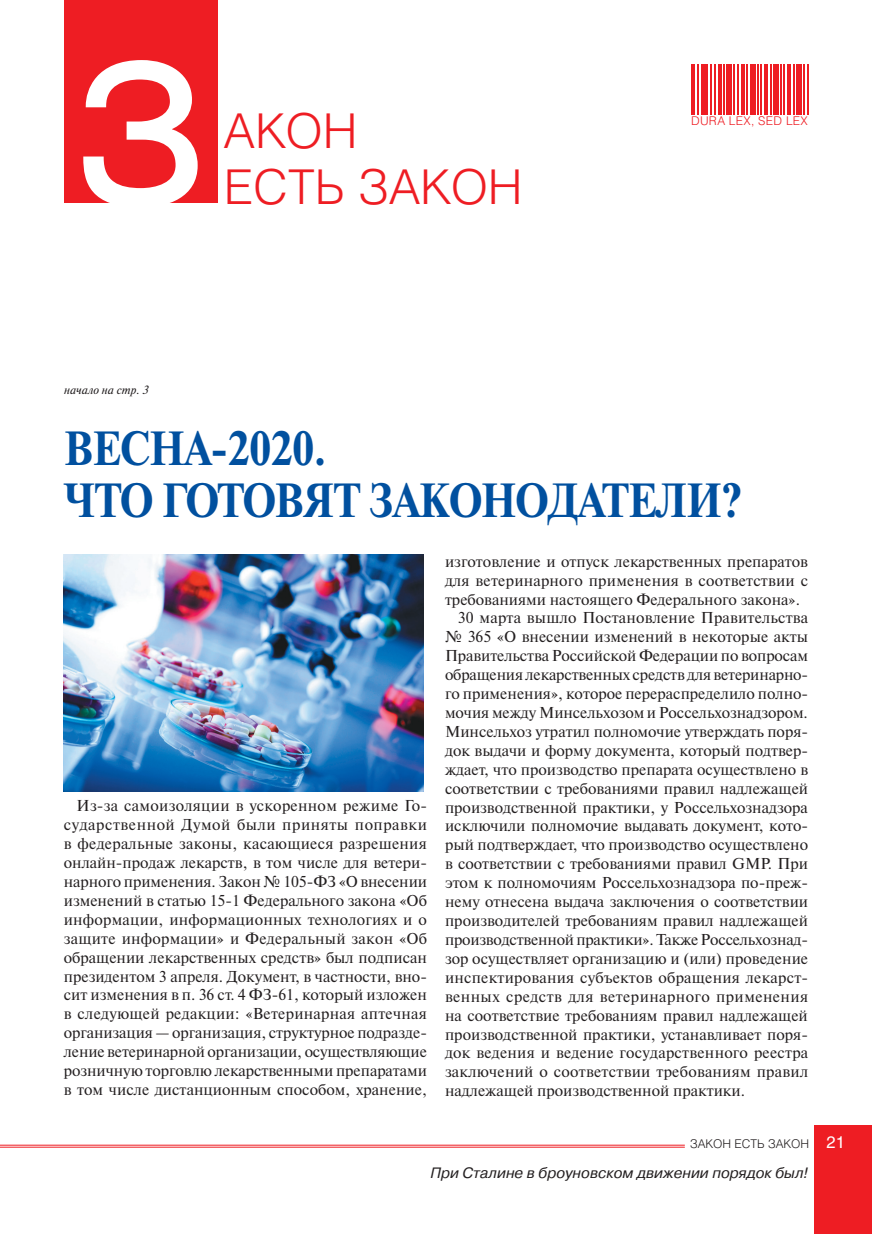
<style>
.page{position:relative;width:872px;height:1234px;background:#fff}
.page>*{position:absolute;margin:0;border:0;box-sizing:border-box;transform-origin:0 0}
.Корма_подзаголовок{font:189px "Helios";color:#fff}
.Корма_подзаголовок-2{font:300 48px "Helios";color:#ee1d23}
.Основной_текст{font:700 47.85px/52.2px "Newton C";letter-spacing:-.02em;color:#01509f;scale:.91 1}
.Основной_текст-2{font:15.75px/18.9px "Newton C";color:#231f20;text-align:justify}
.Анекдоты{font:italic 15px "Pragmatica C";color:#231f20}
.t1{font:300 12px "Helios";color:#231f20}
.Таблица{font:300 12px "Helios";letter-spacing:.02em;color:#ee1d23}
.t2{font:italic 12px "Newton C";color:#231f20}
.s1{font-weight:400;font-size:16.5px;color:#fff}
</style>
<div class="page">
<hr style="left:0;top:1146px;width:685px;height:1px;background:#ee1d23">
<hr style="left:0;top:1144px;width:685px;height:1px;background:#ee1d23">
<div style="left:814px;top:1125px;width:58px;height:108px;background:#ee1d23"></div>
<div style="left:64px;top:0;width:153px;height:202px;background:#ee1d23"></div>
<svg style="left:82px;top:60px;width:117px;height:143px"></svg>
<hr style="left:714px;top:64px;width:1px;height:50px;background:#ee1d23">
<hr style="left:709px;top:64px;width:2px;height:50px;background:#ee1d23">
<div style="left:701px;top:64px;width:7px;height:50px;background:#ee1d23"></div>
<hr style="left:697px;top:64px;width:2px;height:50px;background:#ee1d23">
<hr style="left:691px;top:64px;width:4px;height:50px;background:#ee1d23">
<hr style="left:737px;top:64px;width:1px;height:50px;background:#ee1d23">
<hr style="left:734px;top:64px;width:1px;height:50px;background:#ee1d23">
<div style="left:726px;top:64px;width:6px;height:50px;background:#ee1d23"></div>
<hr style="left:723px;top:64px;width:2px;height:50px;background:#ee1d23">
<hr style="left:718px;top:64px;width:3px;height:50px;background:#ee1d23">
<hr style="left:760px;top:64px;width:2px;height:50px;background:#ee1d23">
<hr style="left:757px;top:64px;width:1px;height:50px;background:#ee1d23">
<div style="left:750px;top:64px;width:5px;height:50px;background:#ee1d23"></div>
<hr style="left:746px;top:64px;width:2px;height:50px;background:#ee1d23">
<hr style="left:741px;top:64px;width:3px;height:50px;background:#ee1d23">
<hr style="left:783px;top:64px;width:2px;height:50px;background:#ee1d23">
<hr style="left:780px;top:64px;width:1px;height:50px;background:#ee1d23">
<div style="left:773px;top:64px;width:5px;height:50px;background:#ee1d23"></div>
<hr style="left:770px;top:64px;width:1px;height:50px;background:#ee1d23">
<hr style="left:764px;top:64px;width:3px;height:50px;background:#ee1d23">
<hr style="left:807px;top:64px;width:1px;height:50px;background:#ee1d23">
<hr style="left:803px;top:64px;width:1px;height:50px;background:#ee1d23">
<div style="left:796px;top:64px;width:6px;height:50px;background:#ee1d23"></div>
<hr style="left:793px;top:64px;width:1px;height:50px;background:#ee1d23">
<hr style="left:787px;top:64px;width:4px;height:50px;background:#ee1d23">
<img style="left:64px;top:554px;width:360px;height:237px">
<p class="Корма_подзаголовок" style="left:76px;top:23px;width:130px">З</p>
<p class="Корма_подзаголовок-2" style="left:224px;top:102px;width:135px">АКОН</p>
<p class="Корма_подзаголовок-2" style="left:224px;top:158px;width:300px">ЕСТЬ ЗАКОН</p>
<p class="t2" style="left:64px;top:383px;width:86px">начало на стр. 3</p>
<p class="Таблица" style="left:691px;top:113px;width:118px">DURA LEX, SED LEX</p>
<p class="Основной_текст" style="left:64px;top:422px;width:747px">ВЕСНА-2020.<br>ЧТО ГОТОВЯТ ЗАКОНОДАТЕЛИ?</p>
<p class="Основной_текст-2" style="left:64px;top:796px;width:365px;text-indent:13px">Из-за самоизоляции в ускоренном режиме Го&shy;сударственной Думой были приняты поправки в федеральные законы, касающиеся разрешения онлайн-продаж лекарств, в том числе для ветери&shy;нарного применения. Закон № 105-ФЗ «О внесении изменений в статью 15-1 Федерального закона «Об информации, информационных технологиях и о защите информации» и Федеральный закон «Об обращении лекарственных средств» был подписан президентом 3 апреля. Документ, в частности, вно&shy;сит изменения в п. 36 ст. 4 ФЗ-61, который изложен в следующей редакции: «Ветеринарная аптечная организация — организация, структурное подразде&shy;ление ветеринарной организации, осуществляющие розничную торговлю лекарственными препаратами в том числе дистанционным способом, хранение,</p>
<p class="Основной_текст-2" style="left:445px;top:551px;width:365px">изготовление и отпуск лекарственных препаратов для ветеринарного применения в соответствии с требованиями настоящего Федерального закона».</p>
<p class="Основной_текст-2" style="left:445px;top:608px;width:365px;text-indent:13px">30 марта вышло Постановление Правительства № 365 «О внесении изменений в некоторые акты Правительства Российской Федерации по вопросам обращения лекарственных средств для ветеринарно&shy;го применения», которое перераспределило полно&shy;мочия между Минсельхозом и Россельхознадзором.<br>Минсельхоз утратил полномочие утверждать поря&shy;док выдачи и форму документа, который подтвер&shy;ждает, что производство препарата осуществлено в соответствии с требованиями правил надлежащей производственной практики, у Россельхознадзора исключили полномочие выдавать документ, кото&shy;рый подтверждает, что производство осуществлено в соответствии с требованиями правил GMP. При этом к полномочиям Россельхознадзора по-преж&shy;нему отнесена выдача заключения о соответствии производителей требованиям правил надлежащей производственной практики». Также Россельхознад&shy;зор осуществляет организацию и (или) проведение инспектирования субъектов обращения лекарст&shy;венных средств для ветеринарного применения на соответствие требованиям правил надлежащей производственной практики, устанавливает поря&shy;док ведения и ведение государственного реестра заключений о соответствии требованиям правил надлежащей производственной практики.</p>
<p class="t1" style="left:690px;top:1135px;width:156px">ЗАКОН ЕСТЬ ЗАКОН <span class="s1">21</span></p>
<p class="Анекдоты" style="left:430px;top:1163px;width:379px">При Сталине в броуновском движении порядок был!</p>
</div>
